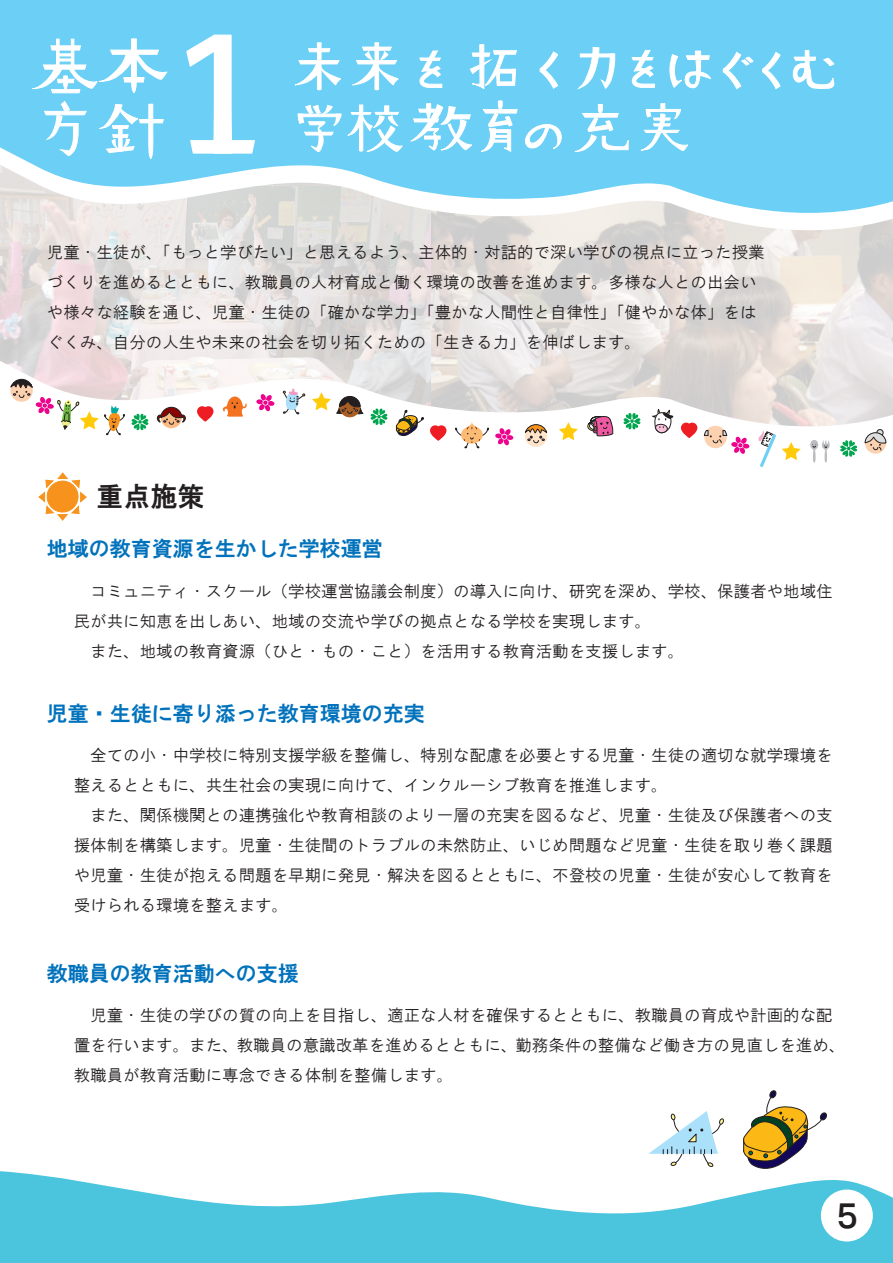
<style>
.page{position:relative;width:893px;height:1263px;background:#fff}
.page>*{position:absolute;margin:0;border:0;box-sizing:border-box;transform-origin:0 0}
.t1{font:31.5px "HGS Gothic E";color:#231f20}
.t2{font:27px "HGS Gothic E";color:#231f20}
.t3{font:21px "HGS Gothic E";color:#0072bc}
.t4{font:16.5px/30px "HGS Gothic M";color:#231f20}
</style>
<div class="page">
<svg style="left:0;top:240px;width:893px;height:110px;background:#e5e0de"></svg>
<svg style="left:0;top:350px;width:893px;height:100px"></svg>
<svg style="left:0;top:223px;width:893px;height:17px;background:#e3e0dd"></svg>
<svg style="left:0;top:118px;width:893px;height:105px;fill:#6bcff6"></svg>
<div style="left:0;top:0;width:893px;height:118px;background:#6bcff6"></div>
<svg style="left:0;top:1171px;width:893px;height:92px;fill:#4bc5dd"></svg>
<svg style="left:559px;top:422px;width:19px;height:18px"></svg>
<svg style="left:782px;top:442px;width:19px;height:18px"></svg>
<svg style="left:197px;top:406px;width:16px;height:16px"></svg>
<svg style="left:430px;top:425px;width:16px;height:16px"></svg>
<svg style="left:681px;top:423px;width:16px;height:15px"></svg>
<svg style="left:256px;top:394px;width:19px;height:18px"></svg>
<svg style="left:495px;top:428px;width:18px;height:18px"></svg>
<svg style="left:131px;top:413px;width:18px;height:17px"></svg>
<svg style="left:370px;top:408px;width:18px;height:17px"></svg>
<svg style="left:623px;top:413px;width:18px;height:17px"></svg>
<svg style="left:840px;top:440px;width:17px;height:17px"></svg>
<div style="left:161px;top:407px;width:21px;height:21px;background:#fbbb85;border-radius:50%"></div>
<svg style="left:157px;top:407px;width:29px;height:17px"></svg>
<div style="left:339px;top:396px;width:21px;height:21px;background:#a95e25;border-radius:50%"></div>
<svg style="left:312px;top:392px;width:51px;height:22px"></svg>
<div style="left:525px;top:425px;width:22px;height:22px;background:#fee5ca;border-radius:50%"></div>
<svg style="left:525px;top:419px;width:22px;height:24px"></svg>
<svg style="left:396px;top:410px;width:28px;height:26px"></svg>
<svg style="left:10px;top:374px;width:115px;height:62px"></svg>
<svg style="left:223px;top:396px;width:24px;height:21px"></svg>
<svg style="left:585px;top:416px;width:28px;height:20px"></svg>
<svg style="left:283px;top:388px;width:22px;height:26px"></svg>
<svg style="left:455px;top:422px;width:34px;height:26px"></svg>
<svg style="left:652px;top:409px;width:21px;height:26px"></svg>
<svg style="left:758px;top:430px;width:18px;height:37px"></svg>
<div style="left:704px;top:426px;width:23px;height:22px;background:#fcd1af;border-radius:50%"></div>
<svg style="left:704px;top:430px;width:45px;height:24px"></svg>
<svg style="left:810px;top:440px;width:20px;height:23px"></svg>
<div style="left:877px;top:429px;width:6px;height:7px;border:1px solid #231f20;border-radius:50%"></div>
<svg style="left:865px;top:433px;width:21px;height:21px"></svg>
<svg style="left:865px;top:430px;width:21px;height:20px"></svg>
<svg style="left:648px;top:1111px;width:76px;height:56px"></svg>
<div style="left:821px;top:1189px;width:52px;height:52px;background:#fff;border-radius:50%"></div>
<svg style="left:32px;top:39px;width:136px;height:54px"></svg>
<svg style="left:44px;top:101px;width:43px;height:55px"></svg>
<svg style="left:99px;top:104px;width:65px;height:55px"></svg>
<svg style="left:185px;top:34px;width:71px;height:120px"></svg>
<svg style="left:410px;top:103px;width:62px;height:48px"></svg>
<svg style="left:479px;top:101px;width:39px;height:51px"></svg>
<svg style="left:632px;top:50px;width:23px;height:38px"></svg>
<svg style="left:762px;top:52px;width:18px;height:37px"></svg>
<svg style="left:723px;top:52px;width:30px;height:37px"></svg>
<svg style="left:669px;top:51px;width:42px;height:38px"></svg>
<svg style="left:792px;top:50px;width:43px;height:39px"></svg>
<svg style="left:298px;top:105px;width:105px;height:49px"></svg>
<svg style="left:294px;top:42px;width:47px;height:48px"></svg>
<svg style="left:352px;top:42px;width:47px;height:48px"></svg>
<svg style="left:470px;top:44px;width:47px;height:45px"></svg>
<svg style="left:540px;top:52px;width:18px;height:37px"></svg>
<svg style="left:419px;top:51px;width:23px;height:37px"></svg>
<svg style="left:578px;top:47px;width:37px;height:42px"></svg>
<svg style="left:575px;top:104px;width:53px;height:48px"></svg>
<svg style="left:641px;top:103px;width:47px;height:49px"></svg>
<svg style="left:524px;top:120px;width:41px;height:31px"></svg>
<svg style="left:743px;top:1090px;width:84px;height:79px"></svg>
<svg style="left:38px;top:472px;width:49px;height:49px"></svg>
<p class="t4" style="left:47px;top:237px;width:719px">児童・生徒が、「もっと学びたい」と思えるよう、主体的・対話的で深い学びの視点に立った授業づくりを進めるとともに、教職員の人材育成と働く環境の改善を進めます。多様な人との出会いや様々な経験を通じ、児童・生徒の「確かな学力」「豊かな人間性と自律性」「健やかな体」をはぐくみ、自分の人生や未来の社会を切り拓くための「生きる力」を伸ばします。</p>
<h2 class="t2" style="left:97px;top:483px;width:109px">重点施策</h2>
<p class="t3" style="left:47px;top:538px;width:337px">地域の教育資源を生かした学校運営</p>
<p class="t4" style="left:74px;top:576px;width:760px;text-indent:16px">コミュニティ・スクール（学校運営協議会制度）の導入に向け、研究を深め、学校、保護者や地域住民が共に知恵を出しあい、地域の交流や学びの拠点となる学校を実現します。<br>　また、地域の教育資源（ひと・もの・こと）を活用する教育活動を支援します。</p>
<p class="t3" style="left:47px;top:703px;width:380px">児童・生徒に寄り添った教育環境の充実</p>
<p class="t4" style="left:74px;top:740px;width:760px">　全ての小・中学校に特別支援学級を整備し、特別な配慮を必要とする児童・生徒の適切な就学環境を整えるとともに、共生社会の実現に向けて、インクルーシブ教育を推進します。<br>　また、関係機関との連携強化や教育相談のより一層の充実を図るなど、児童・生徒及び保護者への支援体制を構築します。児童・生徒間のトラブルの未然防止、いじめ問題など児童・生徒を取り巻く課題や児童・生徒が抱える問題を早期に発見・解決を図るとともに、不登校の児童・生徒が安心して教育を受けられる環境を整えます。</p>
<p class="t3" style="left:47px;top:963px;width:254px">教職員の教育活動への支援</p>
<p class="t4" style="left:74px;top:1000px;width:773px">　児童・生徒の学びの質の向上を目指し、適正な人材を確保するとともに、教職員の育成や計画的な配置を行います。また、教職員の意識改革を進めるとともに、勤務条件の整備など働き方の見直しを進め、教職員が教育活動に専念できる体制を整備します。</p>
<h1 class="t1" style="left:832px;top:1200px;width:33px">５</h1>
</div>
